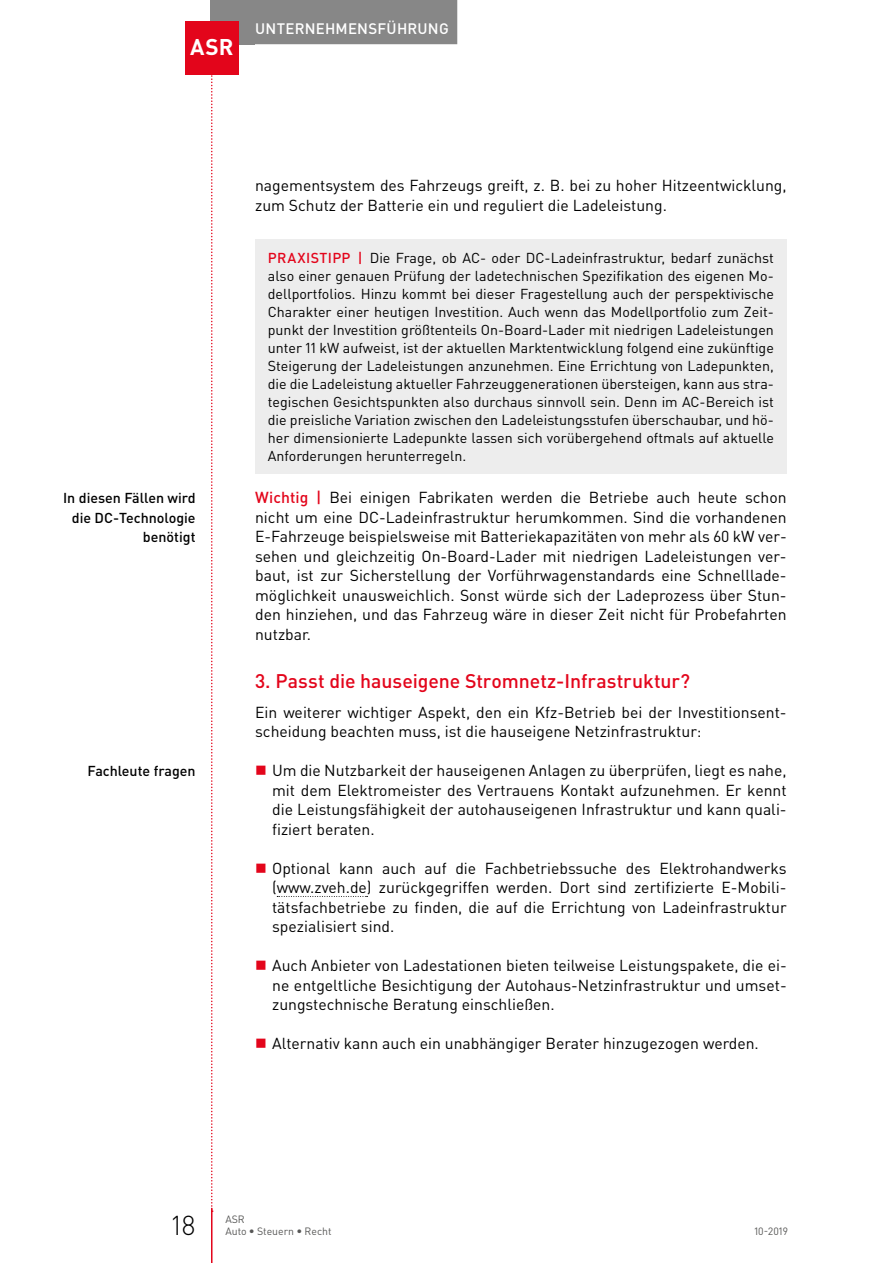
<style>
.page{position:relative;width:893px;height:1263px;background:#fff}
.page>*{position:absolute;margin:0;border:0;box-sizing:border-box;transform-origin:0 0}
.t1{font:300 27px "DIN Pro";color:#000}
.t2{font:700 22.5px "DIN Pro";color:#fff}
.t3{font:500 19.5px "DIN Pro";letter-spacing:-.005em;color:#e3051b}
.t4{font:15.75px/19.5px "DIN Pro";color:#000;text-align:justify}
.t5{font:500 15px "DIN Pro";letter-spacing:.015em;color:#fff}
.t6{font:14.25px/18px "DIN Pro";color:#000;text-align:justify}
.t7{font:500 14.25px/19.5px "DIN Pro";color:#000;text-align:right}
.t8{font:10.5px/12.8px "DIN Pro";color:#575756}
.s1{font-weight:500;color:#e3051b}
.s2{font-family:"DIN Mittelschrift Std"}
</style>
<div class="page">
<svg style="left:211px;top:74px;width:2px;height:1138px"></svg>
<div style="left:210px;top:0;width:45px;height:44px;background:#878787"></div>
<hr style="left:211px;top:1208px;width:1px;height:55px;background:#e3051b">
<div style="left:247px;top:0;width:210px;height:44px;background:#878787"></div>
<div style="left:185px;top:21px;width:54px;height:53px;background:#e3051b"></div>
<svg style="left:277px;top:896px;width:91px;height:1px"></svg>
<div style="left:255px;top:239px;width:532px;height:234px;background:#ededed"></div>
<h2 class="t2" style="left:190px;top:32px;width:45px">ASR</h2>
<p class="t5" style="left:255px;top:18px;width:195px">Unternehmensführu ng</p>
<p class="t7" style="left:63px;top:488px;width:134px">In diesen Fällen wird die DC-Technologie benötigt</p>
<p class="t7" style="left:87px;top:761px;width:110px">Fachleute fragen</p>
<p class="t4" style="left:255px;top:175px;width:533px">nagementsystem des Fahrzeugs greift, z. B. bei zu hoher Hitzeentwicklung, zum Schutz der Batterie ein und reguliert die Ladeleistung.</p>
<p class="t6" style="left:268px;top:248px;width:508px"><span class="s1">PRAXISTIPP |</span> Die Frage, ob AC- oder DC-Ladeinfrastruktur, bedarf zunächst also einer genauen Prüfung der ladetechnischen Spezifikation des eigenen Mo&shy;dellportfolios. Hinzu kommt bei dieser Fragestellung auch der perspektivische Charakter einer heutigen Investition. Auch wenn das Modellportfolio zum Zeit&shy;punkt der Investition größtenteils On-Board-Lader mit niedrigen Ladeleistungen unter 11 kW aufweist, ist der aktuellen Marktentwicklung folgend eine zukünftige Steigerung der Ladeleistungen anzunehmen. Eine Errichtung von Ladepunkten, die die Ladeleistung aktueller Fahrzeuggenerationen übersteigen, kann aus stra&shy;tegischen Gesichtspunkten also durchaus sinnvoll sein. Denn im AC-Bereich ist die preisliche Variation zwischen den Ladeleistungsstufen überschaubar, und hö&shy;her dimensionierte Ladepunkte lassen sich vorübergehend oftmals auf aktuelle Anforderungen herunterregeln.</p>
<p class="t4" style="left:255px;top:487px;width:533px"><span class="s1">Wichtig |</span> Bei einigen Fabrikaten werden die Betriebe auch heute schon nicht um eine DC-Ladeinfrastruktur herumkommen. Sind die vorhandenen E-Fahrzeuge beispielsweise mit Batteriekapazitäten von mehr als 60 kW ver&shy;sehen und gleichzeitig On-Board-Lader mit niedrigen Ladeleistungen ver&shy;baut, ist zur Sicherstellung der Vorführwagenstandards eine Schnelllade&shy;möglichkeit unausweichlich. Sonst würde sich der Ladeprozess über Stun&shy;den hinziehen, und das Fahrzeug wäre in dieser Zeit nicht für Probefahrten nutzbar.</p>
<p class="t3" style="left:255px;top:668px;width:437px">3. Passt die hauseigene Stromnetz-Infrastruktur?</p>
<p class="t4" style="left:255px;top:702px;width:533px">Ein weiterer wichtiger Aspekt, den ein Kfz-Betrieb bei der Investitionsent&shy;scheidung beachten muss, ist die hauseigene Netzinfrastruktur:</p>
<p class="t4" style="left:272px;top:760px;width:516px">Um die Nutzbarkeit der hauseigenen Anlagen zu überprüfen, liegt es nahe, mit dem Elektromeister des Vertrauens Kontakt aufzunehmen. Er kennt die Leistungsfähigkeit der autohauseigenen Infrastruktur und kann quali&shy;fiziert beraten.</p>
<p class="t4" style="left:272px;top:858px;width:516px">Optional kann auch auf die Fachbetriebssuche des Elektrohandwerks (www.zveh.de) zurückgegriffen werden. Dort sind zertifizierte E-Mobili&shy;tätsfachbetriebe zu finden, die auf die Errichtung von Ladeinfrastruktur spezialisiert sind.</p>
<p class="t4" style="left:272px;top:955px;width:516px">Auch Anbieter von Ladestationen bieten teilweise Leistungspakete, die ei&shy;ne entgeltliche Besichtigung der Autohaus-Netzinfrastruktur und umset&shy;zungstechnische Beratung einschließen.</p>
<p class="t4" style="left:272px;top:1033px;width:488px">Alternativ kann auch ein unabhängiger Berater hinzugezogen werden.</p>
<h1 class="t1" style="left:172px;top:1207px;width:25px">18</h1>
<p class="t8" style="left:225px;top:1212px;width:108px">ASR<br>Auto <span class="s2">•</span> Steuern <span class="s2">•</span> Recht</p>
<p class="t8" style="left:754px;top:1225px;width:35px">10-2019</p>
</div>
